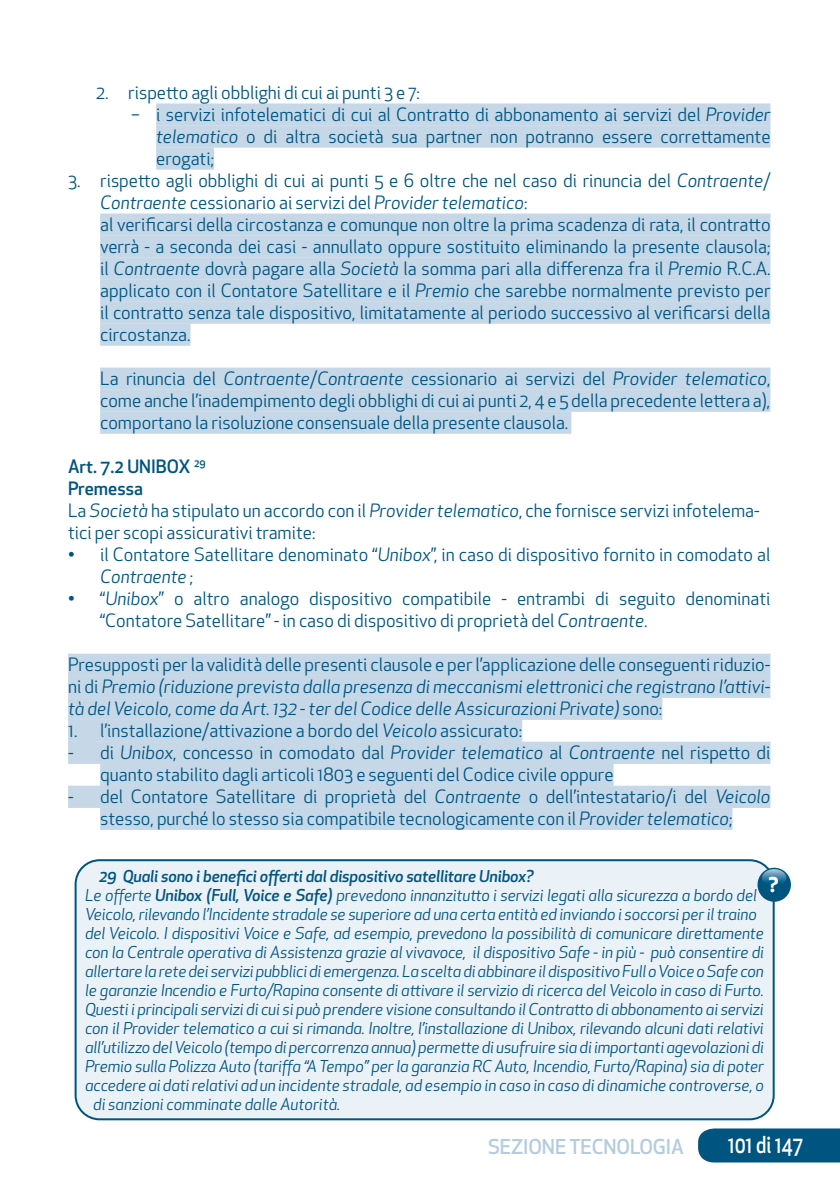
<style>
.page{position:relative;width:840px;height:1191px;background:#fff}
.page>*{position:absolute;margin:0;border:0;box-sizing:border-box;transform-origin:0 0}
.t1{font:500 22.8px "Apex New";color:#fff;scale:.83 1}
.t2{font:500 20px "Apex New";letter-spacing:-.005em;color:#b4ccdf}
.t3{font:700 20px "Apex New";color:#fff}
.t4{font:18px/22px "Apex New";color:#005480}
.t5{font:italic 18px/22px "Apex New";color:#005480;text-align:justify}
.t6{font:italic 16px "Apex New";letter-spacing:-.01em;color:#005480}
.t7{font:italic 500 16px "Apex New";letter-spacing:-.01em;color:#005480}
.s1{font-style:italic}
.s2{font-weight:500}
.s3{font-style:normal}
</style>
<div class="page">
<div style="left:698px;top:1128px;width:141px;height:34px;background:#005480"></div>
<div style="left:156px;top:103px;width:614px;height:23px;background:#c6d8e7"></div>
<div style="left:156px;top:125px;width:614px;height:23px;background:#c6d8e7"></div>
<div style="left:156px;top:147px;width:58px;height:23px;background:#c6d8e7"></div>
<div style="left:100px;top:213px;width:670px;height:23px;background:#c6d8e7"></div>
<div style="left:100px;top:235px;width:670px;height:23px;background:#c6d8e7"></div>
<div style="left:100px;top:257px;width:670px;height:23px;background:#c6d8e7"></div>
<div style="left:100px;top:279px;width:670px;height:23px;background:#c6d8e7"></div>
<div style="left:100px;top:301px;width:670px;height:23px;background:#c6d8e7"></div>
<div style="left:100px;top:323px;width:90px;height:23px;background:#c6d8e7"></div>
<div style="left:100px;top:367px;width:670px;height:23px;background:#c6d8e7"></div>
<div style="left:100px;top:389px;width:670px;height:23px;background:#c6d8e7"></div>
<div style="left:100px;top:411px;width:471px;height:23px;background:#c6d8e7"></div>
<div style="left:68px;top:653px;width:702px;height:23px;background:#c6d8e7"></div>
<div style="left:68px;top:675px;width:702px;height:23px;background:#c6d8e7"></div>
<div style="left:68px;top:697px;width:594px;height:23px;background:#c6d8e7"></div>
<div style="left:68px;top:719px;width:454px;height:23px;background:#c6d8e7"></div>
<div style="left:68px;top:741px;width:702px;height:23px;background:#c6d8e7"></div>
<div style="left:100px;top:763px;width:513px;height:23px;background:#c6d8e7"></div>
<div style="left:68px;top:785px;width:702px;height:23px;background:#c6d8e7"></div>
<div style="left:100px;top:807px;width:632px;height:23px;background:#c6d8e7"></div>
<div style="left:76px;top:860px;width:697px;height:259px;background:#eaf1f7;border-radius:24px"></div>
<div style="left:75px;top:859px;width:699px;height:261px;border:2px solid #005480;border-radius:24px"></div>
<div style="left:757px;top:867px;width:33px;height:34px;background:#005480;border-radius:50%"></div>
<svg style="left:761px;top:869px;width:25px;height:17px"></svg>
<p class="t4" style="left:96px;top:81px;width:325px">2. rispetto agli obblighi di cui ai punti 3 e 7:</p>
<p class="t4" style="left:131px;top:103px;width:640px">− i servizi infotelematici di cui al Contratto di abbonamento ai servizi del <span class="s1">Provider</span></p>
<p class="t4" style="left:156px;top:125px;width:615px"><span class="s1">telematico</span> o di altra società sua partner non potranno essere correttamente</p>
<p class="t4" style="left:156px;top:147px;width:59px">erogati;</p>
<p class="t4" style="left:100px;top:169px;width:671px;text-indent:-32px">3. rispetto agli obblighi di cui ai punti 5 e 6 oltre che nel caso di rinuncia del <span class="s1">Contraente</span>/ <span class="s1">Contraente</span> cessionario ai servizi del <span class="s1">Provider telematico</span>:<br>al verificarsi della circostanza e comunque non oltre la prima scadenza di rata, il contratto verrà - a seconda dei casi - annullato oppure sostituito eliminando la presente clausola; il <span class="s1">Contraente</span> dovrà pagare alla <span class="s1">Società</span> la somma pari alla differenza fra il <span class="s1">Premio</span> R.C.A. applicato con il Contatore Satellitare e il <span class="s1">Premio</span> che sarebbe normalmente previsto per il contratto senza tale dispositivo, limitatamente al periodo successivo al verificarsi della circostanza.</p>
<p class="t4" style="left:100px;top:367px;width:671px;text-align:justify">La rinuncia del <span class="s1">Contraente</span>/<span class="s1">Contraente</span> cessionario ai servizi del <span class="s1">Provider telematico</span>, come anche l’inadempimento degli obblighi di cui ai punti 2, 4 e 5 della precedente lettera a), comportano la risoluzione consensuale della presente clausola.</p>
<p class="t4" style="left:68px;top:455px;width:692px"><span class="s2">Art. 7.2 UNIBOX</span> <sup>29<br></sup><span class="s2">Premessa<br></span>La <span class="s1">Società</span> ha stipulato un accordo con il <span class="s1">Provider telematico</span>, che fornisce servizi infotelema&shy;tici per scopi assicurativi tramite:</p>
<p class="t4" style="left:100px;top:543px;width:671px;text-indent:-32px">• il Contatore Satellitare denominato “<span class="s1">Unibox</span>”, in caso di dispositivo fornito in comodato al<br><span class="s1">Contraente</span> ;</p>
<p class="t4" style="left:100px;top:587px;width:671px;text-indent:-32px">• “<span class="s1">Unibox</span>” o altro analogo dispositivo compatibile - entrambi di seguito denominati “Contatore Satellitare” - in caso di dispositivo di proprietà del <span class="s1">Contraente</span>.</p>
<p class="t5" style="left:68px;top:653px;width:703px"><span class="s3">Presupposti per la validità delle presenti clausole e per l’applicazione delle conseguenti riduzio&shy;ni di</span> Premio (riduzione prevista dalla presenza di meccanismi elettronici che registrano l’attivi&shy;tà del Veicolo, come da Art. 132 - ter del Codice delle Assicurazioni Private) <span class="s3">sono:</span></p>
<p class="t4" style="left:68px;top:719px;width:455px">1. l’installazione/attivazione a bordo del <span class="s1">Veicolo</span> assicurato:</p>
<p class="t4" style="left:100px;top:741px;width:671px;text-indent:-32px">- di <span class="s1">Unibox</span>, concesso in comodato dal <span class="s1">Provider telematico</span> al <span class="s1">Contraente</span> nel rispetto di quanto stabilito dagli articoli 1803 e seguenti del Codice civile oppure</p>
<p class="t4" style="left:68px;top:785px;width:703px;text-align:center">- del Contatore Satellitare di proprietà del <span class="s1">Contraente</span> o dell’intestatario/i del <span class="s1">Veicolo </span>stesso, purché lo stesso sia compatibile tecnologicamente con il <span class="s1">Provider telematico</span>;</p>
<p class="t7" style="left:99px;top:865px;width:436px">29 Quali sono i benefici offerti dal dispositivo satellitare Unibox?</p>
<p class="t6" style="left:85px;top:884px;width:673px">Le offerte <span class="s2">Unibox (Full, Voice e Safe)</span> prevedono innanzitutto i servizi legati alla sicurezza a bordo del</p>
<p class="t6" style="left:85px;top:903px;width:673px">Veicolo, rilevando l’Incidente stradale se superiore ad una certa entità ed inviando i soccorsi per il traino</p>
<p class="t6" style="left:85px;top:922px;width:680px">del Veicolo. I dispositivi Voice e Safe, ad esempio, prevedono la possibilità di comunicare direttamente</p>
<p class="t6" style="left:85px;top:941px;width:680px">con la Centrale operativa di Assistenza grazie al vivavoce, il dispositivo Safe - in più - può consentire di</p>
<p class="t6" style="left:85px;top:960px;width:680px">allertare la rete dei servizi pubblici di emergenza. La scelta di abbinare il dispositivo Full o Voice o Safe con</p>
<p class="t6" style="left:85px;top:979px;width:680px">le garanzie Incendio e Furto/Rapina consente di attivare il servizio di ricerca del Veicolo in caso di Furto.</p>
<p class="t6" style="left:85px;top:998px;width:679px">Questi i principali servizi di cui si può prendere visione consultando il Contratto di abbonamento ai servizi</p>
<p class="t6" style="left:85px;top:1017px;width:679px">con il Provider telematico a cui si rimanda. Inoltre, l’installazione di Unibox, rilevando alcuni dati relativi</p>
<p class="t6" style="left:85px;top:1036px;width:680px">all’utilizzo del Veicolo (tempo di percorrenza annua) permette di usufruire sia di importanti agevolazioni di</p>
<p class="t6" style="left:85px;top:1055px;width:680px">Premio sulla Polizza Auto (tariffa “A Tempo” per la garanzia RC Auto, Incendio, Furto/Rapina) sia di poter</p>
<p class="t6" style="left:85px;top:1074px;width:679px">accedere ai dati relativi ad un incidente stradale, ad esempio in caso in caso di dinamiche controverse, o</p>
<p class="t6" style="left:93px;top:1093px;width:248px">di sanzioni comminate dalle Autorità.</p>
<p class="t3" style="left:768px;top:870px;width:11px">?</p>
<p class="t2" style="left:488px;top:1133px;width:197px">SEZIONE TECNOLOGIA</p>
<p class="t1" style="left:727px;top:1129px;width:92px">101 di 147</p>
</div>
